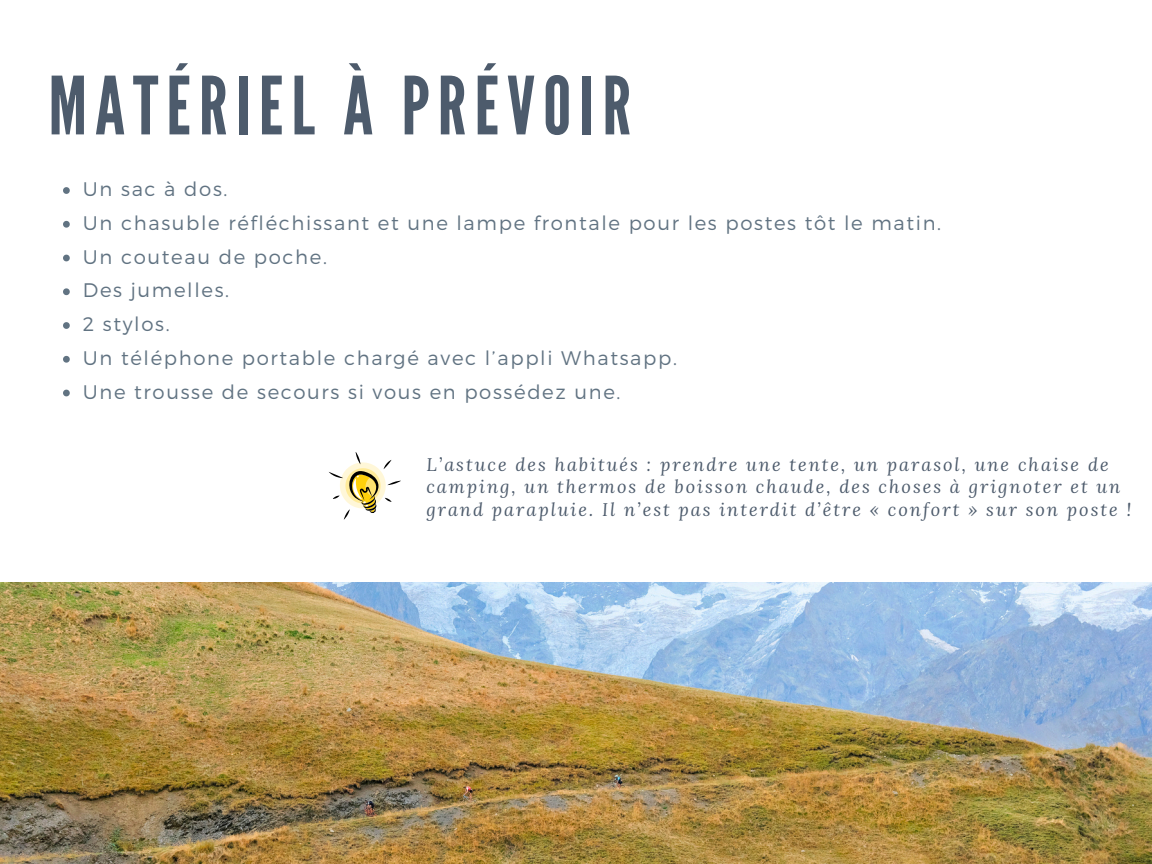
<style>
.page{position:relative;width:1152px;height:864px;background:#fff}
.page>*{position:absolute;margin:0;border:0;box-sizing:border-box;transform-origin:0 0}
.t1{font:79.95px "League Gothic";letter-spacing:.1em;color:#4d5b6c}
.t2{font:300 19.65px "Montserrat";letter-spacing:.085em;color:#617382}
.t3{font:italic 18.15px/22.5px "Lora";letter-spacing:.11em;color:#4d5b6c}
</style>
<div class="page">
<img style="left:0;top:583px;width:1152px;height:281px">
<svg style="left:329px;top:452px;width:72px;height:68px"></svg>
<svg style="left:63px;top:187px;width:7px;height:7px"></svg>
<svg style="left:63px;top:221px;width:7px;height:7px"></svg>
<svg style="left:63px;top:255px;width:7px;height:6px"></svg>
<svg style="left:63px;top:288px;width:7px;height:7px"></svg>
<svg style="left:63px;top:322px;width:7px;height:7px"></svg>
<svg style="left:63px;top:356px;width:7px;height:7px"></svg>
<svg style="left:63px;top:390px;width:7px;height:6px"></svg>
<h1 class="t1" style="left:48px;top:60px;width:584px">MATÉRIEL À PRÉVOIR</h1>
<p class="t2" style="left:83px;top:176px;width:146px">Un sac à dos.</p>
<p class="t2" style="left:83px;top:210px;width:860px">Un chasuble réfléchissant et une lampe frontale pour les postes tôt le matin.</p>
<p class="t2" style="left:83px;top:244px;width:246px">Un couteau de poche.</p>
<p class="t2" style="left:83px;top:278px;width:148px">Des jumelles.</p>
<p class="t2" style="left:83px;top:311px;width:88px">2 stylos.</p>
<p class="t2" style="left:83px;top:345px;width:596px">Un téléphone portable chargé avec l’appli Whatsapp.</p>
<p class="t2" style="left:83px;top:379px;width:539px">Une trousse de secours si vous en possédez une.</p>
<p class="t3" style="left:426px;top:453px;width:707px">L’astuce des habitués : prendre une tente, un parasol, une chaise de camping, un thermos de boisson chaude, des choses à grignoter et un grand parapluie. Il n’est pas interdit d’être « confort » sur son poste !</p>
</div>
